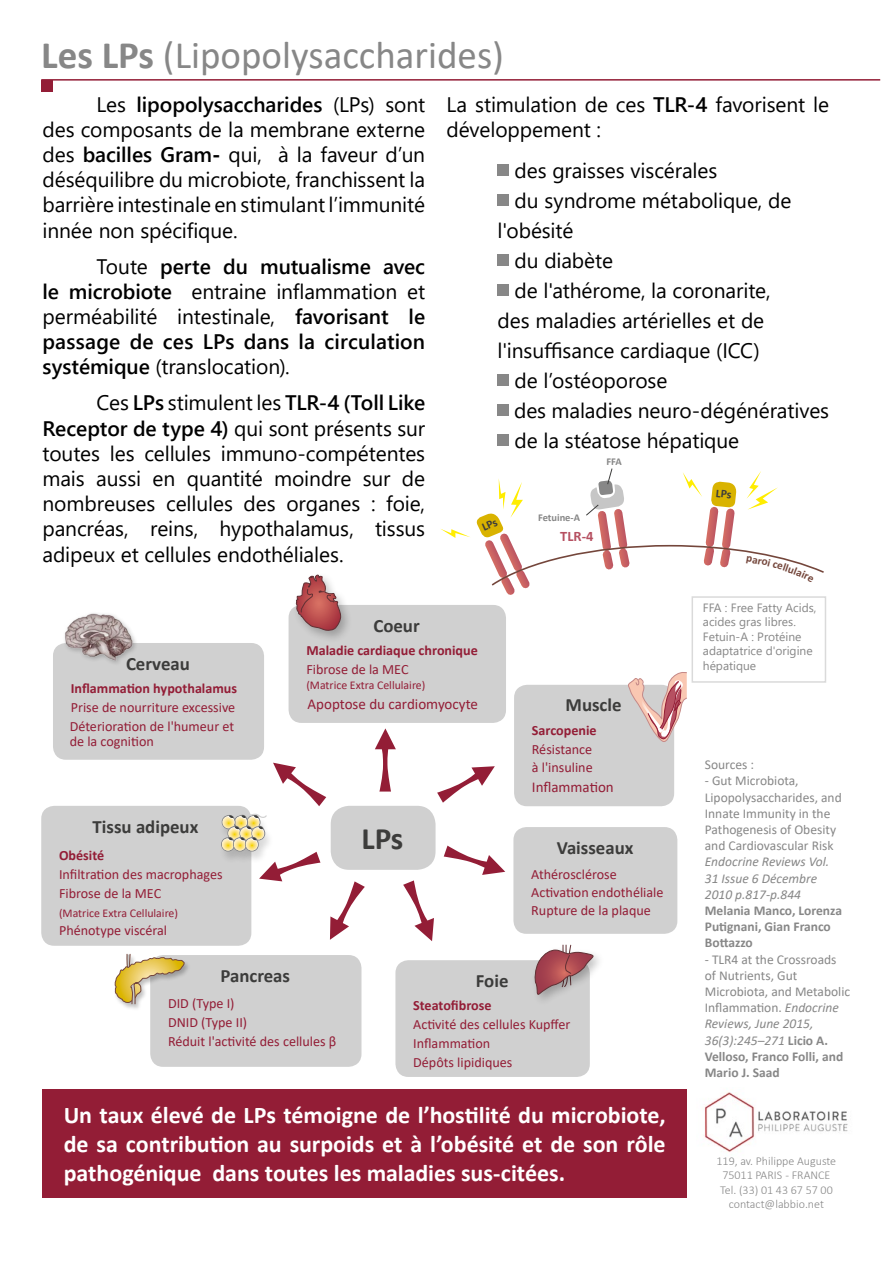
<style>
.page{position:relative;width:893px;height:1263px;background:#fff}
.page>*{position:absolute;margin:0;border:0;box-sizing:border-box;transform-origin:0 0}
.t1{font:39px "Calibri";color:#878787}
.t2{font:700 31.35px "Calibri";color:#3c3c3b}
.t3{font:700 24px/28.8px "Calibri";letter-spacing:-.005em;color:#fff;text-align:justify}
.t4{font:21px/25.2px "Segoe UI";letter-spacing:-.005em;color:#000;text-align:justify}
.t5{font:600 21px/25.2px "Segoe UI";letter-spacing:.005em;color:#000;text-align:justify}
.t6{font:700 18.9px "Calibri";color:#3c3c3b}
.t7{font:15px "Calibri";color:#931d36}
.t8{font:700 14.55px "Calibri";color:#b65061}
.t9{font:14.1px/18.9px "Calibri";color:#931d36}
.t10{font:700 14.1px "Calibri";color:#931d36}
.t11{font:13.5px/16.2px "Calibri";color:#878787}
.t12{font:italic 13.5px/16.2px "Calibri";color:#878787}
.t13{font:700 13.5px/16.2px "Calibri";color:#878787}
.t14{font:12px/14.4px "Segoe UI";color:#878787}
.t15{font:300 12px/14.4px "Calibri";color:#878787;text-align:center}
.t16{font:11.85px "Calibri";color:#931d36}
.t17{font:700 10.5px "Calibri";color:#878787}
.s1{font-weight:700}
.s2{font-weight:600}
.s3{font-weight:400}
.s4{font-style:italic}
</style>
<div class="page">
<hr style="left:41px;top:79px;width:839px;height:2px;background:#931d36">
<div style="left:41px;top:81px;width:11px;height:11px;background:#931d36"></div>
<div style="left:43px;top:1089px;width:644px;height:108px;background:#931d36"></div>
<div style="left:497px;top:164px;width:12px;height:11px;background:#878787"></div>
<div style="left:497px;top:194px;width:12px;height:11px;background:#878787"></div>
<div style="left:497px;top:254px;width:12px;height:11px;background:#878787"></div>
<div style="left:497px;top:284px;width:12px;height:11px;background:#878787"></div>
<div style="left:497px;top:374px;width:12px;height:11px;background:#878787"></div>
<div style="left:497px;top:404px;width:12px;height:11px;background:#878787"></div>
<div style="left:497px;top:434px;width:12px;height:11px;background:#878787"></div>
<div style="left:513px;top:827px;width:164px;height:107px;background:#d0d0d0;border-radius:13px"></div>
<div style="left:150px;top:955px;width:211px;height:112px;background:#d0d0d0;border-radius:13px"></div>
<div style="left:395px;top:960px;width:195px;height:117px;background:#d0d0d0;border-radius:13px"></div>
<div style="left:531px;top:946px;width:75px;height:60px;background:#000;opacity:.25"></div>
<svg style="left:533px;top:944px;width:61px;height:52px"></svg>
<div style="left:289px;top:605px;width:217px;height:118px;background:#d0d0d0;border-radius:13px"></div>
<div style="left:293px;top:571px;width:60px;height:72px;background:#000;opacity:.25"></div>
<svg style="left:296px;top:571px;width:45px;height:60px"></svg>
<div style="left:53px;top:643px;width:211px;height:117px;background:#d0d0d0;border-radius:13px"></div>
<img style="left:53px;top:613px;width:83px;height:49px">
<div style="left:41px;top:806px;width:210px;height:140px;background:#d0d0d0;border-radius:13px"></div>
<div style="left:514px;top:685px;width:160px;height:121px;background:#d0d0d0;border-radius:13px"></div>
<svg style="left:627px;top:672px;width:60px;height:70px"></svg>
<svg style="left:375px;top:728px;width:21px;height:63px"></svg>
<svg style="left:403px;top:880px;width:31px;height:61px"></svg>
<svg style="left:444px;top:845px;width:61px;height:30px"></svg>
<svg style="left:330px;top:881px;width:35px;height:59px"></svg>
<svg style="left:221px;top:813px;width:99px;height:68px"></svg>
<svg style="left:273px;top:763px;width:53px;height:43px"></svg>
<svg style="left:437px;top:766px;width:58px;height:37px"></svg>
<div style="left:331px;top:806px;width:105px;height:64px;background:#d0d0d0;border-radius:18px"></div>
<div style="left:114px;top:953px;width:77px;height:58px;background:#000;opacity:.25"></div>
<svg style="left:114px;top:953px;width:71px;height:52px"></svg>
<div style="left:692px;top:596px;width:134px;height:87px;border:2px solid #dadada"></div>
<img style="left:704px;top:1092px;width:144px;height:60px">
<svg style="left:441px;top:468px;width:385px;height:134px"></svg>
<h1 class="t1" style="left:41px;top:28px;width:464px"><span class="s1">Les LPs</span> (Lipopolysaccharides)</h1>
<p class="t4" style="left:42px;top:91px;width:384px;text-indent:54px">Les <span class="s2">lipopolysaccharides</span> (LPs) sont des composants de la membrane externe des <span class="s2">bacilles Gram</span><span class="s1">-</span> qui, à la faveur d’un déséquilibre du microbiote, franchissent la barrière intestinale en stimulant l’immunité innée non spécifique.</p>
<p class="t5" style="left:42px;top:253px;width:384px;text-indent:54px"><span class="s3">Toute</span> perte du mutualisme avec le microbiote <span class="s3">entraine inflammation et perméabilité intestinale,</span> favorisant le passage de ces LPs dans la circulation systémique <span class="s3">(translocation).</span></p>
<p class="t4" style="left:42px;top:390px;width:384px;text-indent:54px">Ces <span class="s2">LPs</span> stimulent les <span class="s2">TLR-4 (Toll Like Receptor de type 4)</span> qui sont présents sur toutes les cellules immuno-compétentes mais aussi en quantité moindre sur de nombreuses cellules des organes : foie, pancréas, reins, hypothalamus, tissus adipeux et cellules endothéliales.</p>
<p class="t4" style="left:446px;top:91px;width:384px">La stimulation de ces <span class="s2">TLR-4</span> favorisent le développement :</p>
<p class="t4" style="left:514px;top:157px;width:204px">des graisses viscérales</p>
<p class="t4" style="left:514px;top:187px;width:278px">du syndrome métabolique, de</p>
<p class="t4" style="left:497px;top:217px;width:77px">l'obésité</p>
<p class="t4" style="left:514px;top:247px;width:100px">du diabète</p>
<p class="t4" style="left:514px;top:277px;width:258px">de l'athérome, la coronarite,</p>
<p class="t4" style="left:497px;top:307px;width:268px">des maladies artérielles et de</p>
<p class="t4" style="left:497px;top:337px;width:264px">l'insuffisance cardiaque (ICC)</p>
<p class="t4" style="left:514px;top:367px;width:154px">de l’ostéoporose</p>
<p class="t4" style="left:514px;top:397px;width:317px">des maladies neuro-dégénératives</p>
<p class="t4" style="left:514px;top:427px;width:226px">de la stéatose hépatique</p>
<p class="t17" style="left:606px;top:454px;width:17px">FFA</p>
<p class="t17" style="left:538px;top:510px;width:44px">Fetuine-A</p>
<p class="t8" style="left:560px;top:526px;width:35px">TLR-4</p>
<p class="t6" style="left:126px;top:650px;width:65px">Cerveau</p>
<p class="t10" style="left:71px;top:678px;width:168px">Inflammation hypothalamus</p>
<p class="t9" style="left:70px;top:697px;width:167px">Prise de nourriture excessive<br>Déterioration de l'humeur et</p>
<p class="t9" style="left:70px;top:731px;width:86px">de la cognition</p>
<p class="t6" style="left:93px;top:813px;width:107px">Tissu adipeux</p>
<p class="t10" style="left:59px;top:845px;width:47px">Obésité</p>
<p class="t9" style="left:59px;top:864px;width:165px">Infiltration des macrophages<br>Fibrose de la MEC</p>
<p class="t16" style="left:59px;top:904px;width:121px">(Matrice Extra Cellulaire)</p>
<p class="t9" style="left:59px;top:921px;width:110px">Phénotype viscéral</p>
<p class="t6" style="left:373px;top:612px;width:48px">Coeur</p>
<p class="t10" style="left:306px;top:640px;width:173px">Maladie cardiaque chronique</p>
<p class="t9" style="left:306px;top:659px;width:104px">Fibrose de la MEC</p>
<p class="t16" style="left:306px;top:677px;width:121px">(Matrice Extra Cellulaire)</p>
<p class="t7" style="left:307px;top:694px;width:172px">Apoptose du cardiomyocyte</p>
<h2 class="t2" style="left:361px;top:816px;width:44px">LPs</h2>
<p class="t6" style="left:566px;top:692px;width:58px">Muscle</p>
<p class="t10" style="left:532px;top:720px;width:66px">Sarcopenie</p>
<p class="t9" style="left:532px;top:739px;width:62px">Résistance à l'insuline</p>
<p class="t7" style="left:532px;top:777px;width:83px">Inflammation</p>
<p class="t6" style="left:557px;top:834px;width:78px">Vaisseaux</p>
<p class="t9" style="left:531px;top:865px;width:134px;line-height:17.7px">Athérosclérose<br>Activation endothéliale<br>Rupture de la plaque</p>
<p class="t6" style="left:220px;top:962px;width:71px">Pancreas</p>
<p class="t9" style="left:168px;top:993px;width:170px">DID (Type I)<br>DNID (Type II)<br>Réduit l'activité des cellules β</p>
<p class="t6" style="left:476px;top:967px;width:34px">Foie</p>
<p class="t10" style="left:413px;top:995px;width:80px">Steatofibrose</p>
<p class="t9" style="left:413px;top:1014px;width:159px">Activité des cellules Kupffer<br>Inflammation<br>Dépôts lipidiques</p>
<p class="t3" style="left:64px;top:1100px;width:603px">Un taux élevé de LPs témoigne de l’hostilité du microbiote, de sa contribution au surpoids et à l’obésité et de son rôle pathogénique dans toutes les maladies sus-citées.</p>
<p class="t14" style="left:703px;top:600px;width:115px">FFA : Free Fatty Acids, acides gras libres.<br>Fetuin-A : Protéine adaptatrice d'origine hépatique</p>
<p class="t11" style="left:705px;top:756px;width:51px">Sources :</p>
<p class="t11" style="left:705px;top:772px;width:138px">- Gut Microbiota,<br>Lipopolysaccharides, and<br>Innate Immunity in the<br>Pathogenesis of Obesity and Cardiovascular Risk</p>
<p class="t12" style="left:705px;top:853px;width:126px">Endocrine Reviews Vol.<br>31 Issue 6 Décembre<br>2010 p.817-p.844</p>
<p class="t13" style="left:705px;top:902px;width:139px">Melania Manco, Lorenza<br>Putignani, Gian Franco<br>Bottazzo</p>
<p class="t11" style="left:705px;top:950px;width:147px">- TLR4 at the Crossroads of Nutrients, Gut<br>Microbiota, and Metabolic<br>Inflammation. <span class="s4">Endocrine<br>Reviews, June 2015,<br>36(3):245–271</span> <span class="s1">Licio A.<br>Velloso, Franco Folli, and<br>Mario J. Saad</span></p>
<p class="t15" style="left:716px;top:1153px;width:121px">119, av. Philippe Auguste<br>75011 PARIS - FRANCE<br>Tel. (33) 01 43 67 57 00 contact@labbio.net</p>
</div>
